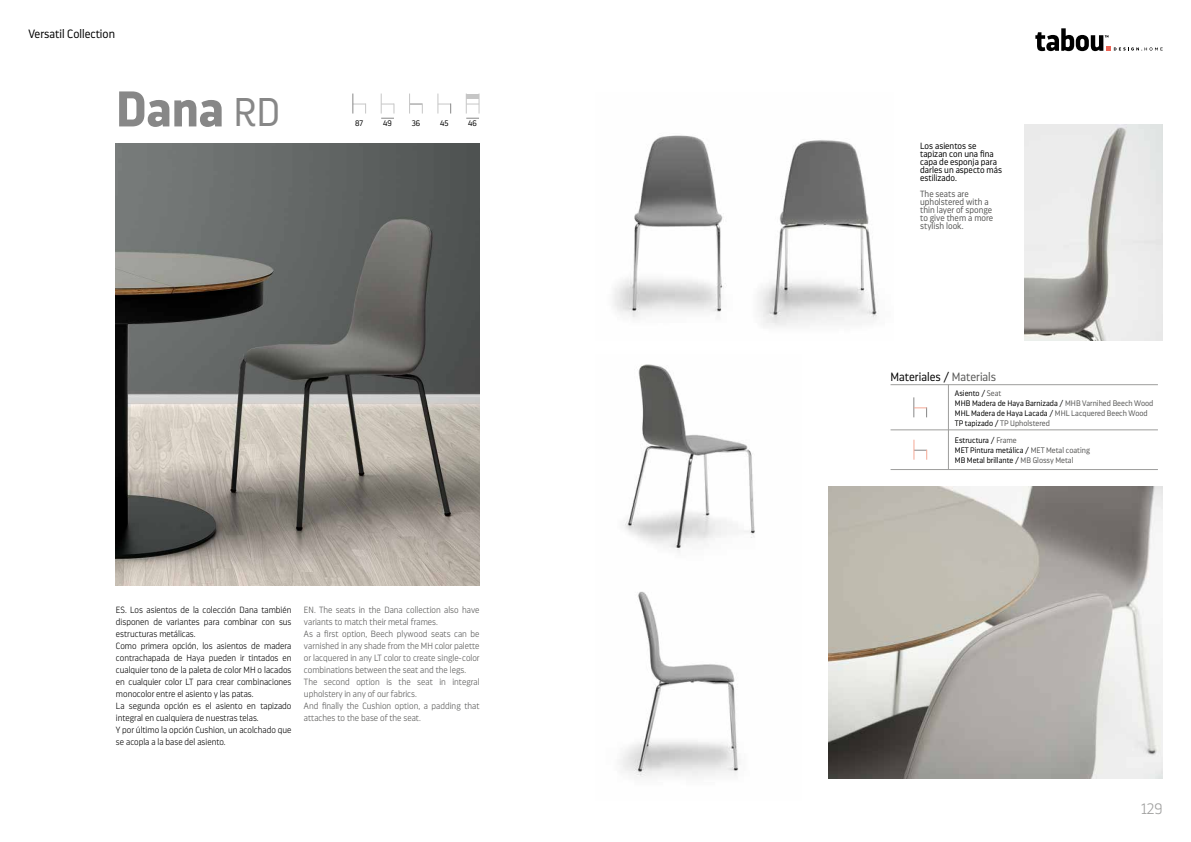
<style>
.page{position:relative;width:1191px;height:842px;background:#fff}
.page>*{position:absolute;margin:0;border:0;box-sizing:border-box;transform-origin:0 0}
.t1{font:700 50px "Darwin Pro";color:#878787}
.t2{font:200 15px "Darwin Pro";color:#9d9d9c}
.t3{font:300 12px "Darwin Pro";color:#000}
.t4{font:200 9px/12px "Darwin Pro";color:#000}
.t5{font:200 9px/12px "Darwin Pro";color:#575756}
.t6{font:300 9px/8px "Darwin Pro";color:#000}
.t7{font:300 9px/8px "Darwin Pro";color:#575756}
.t8{font:300 8px/10px "Darwin Pro";color:#000}
.s1{font-weight:300;font-size:40px}
.s2{color:#575756}
</style>
<div class="page">
<img style="left:116px;top:143px;width:363px;height:443px">
<svg style="left:352px;top:94px;width:14px;height:20px"></svg>
<svg style="left:409px;top:94px;width:14px;height:20px"></svg>
<svg style="left:437px;top:94px;width:14px;height:20px"></svg>
<svg style="left:381px;top:94px;width:13px;height:25px"></svg>
<svg style="left:466px;top:99px;width:13px;height:20px"></svg>
<div style="left:466px;top:94px;width:13px;height:5px;background:#c6c6c6"></div>
<img style="left:828px;top:486px;width:334px;height:293px">
<img style="left:1024px;top:125px;width:138px;height:215px">
<img style="left:613px;top:135px;width:113px;height:183px">
<img style="left:620px;top:364px;width:135px;height:413px">
<img style="left:758px;top:140px;width:121px;height:187px">
<svg style="left:913px;top:440px;width:14px;height:20px"></svg>
<svg style="left:913px;top:397px;width:14px;height:20px"></svg>
<hr style="left:890px;top:384px;width:267px;height:1px;background:#9d9d9c">
<hr style="left:890px;top:429px;width:267px;height:1px;background:#9d9d9c">
<hr style="left:890px;top:469px;width:267px;height:1px;background:#9d9d9c">
<hr style="left:948px;top:385px;width:1px;height:85px;background:#9d9d9c">
<svg style="left:1035px;top:28px;width:127px;height:23px"></svg>
<h3 class="t3" style="left:28px;top:26px;width:88px">Versatil Collection</h3>
<h1 class="t1" style="left:116px;top:74px;width:166px">Dana <span class="s1">RD</span></h1>
<p class="t8" style="left:355px;top:118px;width:10px">87</p>
<p class="t8" style="left:383px;top:118px;width:10px">49</p>
<p class="t8" style="left:412px;top:118px;width:10px">36</p>
<p class="t8" style="left:440px;top:118px;width:10px">45</p>
<p class="t8" style="left:468px;top:118px;width:10px">46</p>
<p class="t4" style="left:116px;top:603px;width:177px">ES. Los asientos de la colección Dana también disponen de variantes para combinar con sus estructuras metálicas.<br>Como primera opción, los asientos de madera contrachapada de Haya pueden ir tintados en cualquier tono de la paleta de color MH o lacados en cualquier color LT para crear combinaciones monocolor entre el asiento y las patas.<br>La segunda opción es el asiento en tapizado integral en cualquiera de nuestras telas.<br>Y por último la opción Cushion, un acolchado que se acopla a la base del asiento.</p>
<p class="t5" style="left:304px;top:603px;width:177px">EN. The seats in the Dana collection also have variants to match their metal frames.<br>As a first option, Beech plywood seats can be varnished in any shade from the MH color palette or lacquered in any LT color to create single-color combinations between the seat and the legs.<br>The second option is the seat in integral upholstery in any of our fabrics.<br>And finally the Cushion option, a padding that attaches to the base of the seat.</p>
<p class="t6" style="left:920px;top:142px;width:83px">Los asientos se tapizan con una fina capa de esponja para darles un aspecto más estilizado.</p>
<p class="t7" style="left:920px;top:190px;width:75px">The seats are upholstered with a thin layer of sponge to give them a more stylish look.</p>
<h3 class="t3" style="left:890px;top:369px;width:107px">Materiales / <span class="s2">Materials</span></h3>
<p class="t8" style="left:955px;top:388px;width:200px">Asiento / <span class="s2">Seat<br></span>MHB Madera de Haya Barnizada / <span class="s2">MHB Varnihed Beech Wood </span>MHL Madera de Haya Lacada / <span class="s2">MHL Lacquered Beech Wood </span>TP tapizado / <span class="s2">TP Upholstered</span></p>
<p class="t8" style="left:955px;top:435px;width:137px">Estructura / <span class="s2">Frame<br></span>MET Pintura metálica / <span class="s2">MET Metal coating<br></span>MB Metal brillante / <span class="s2">MB Glossy Metal</span></p>
<h2 class="t2" style="left:1141px;top:799px;width:23px">129</h2>
</div>
